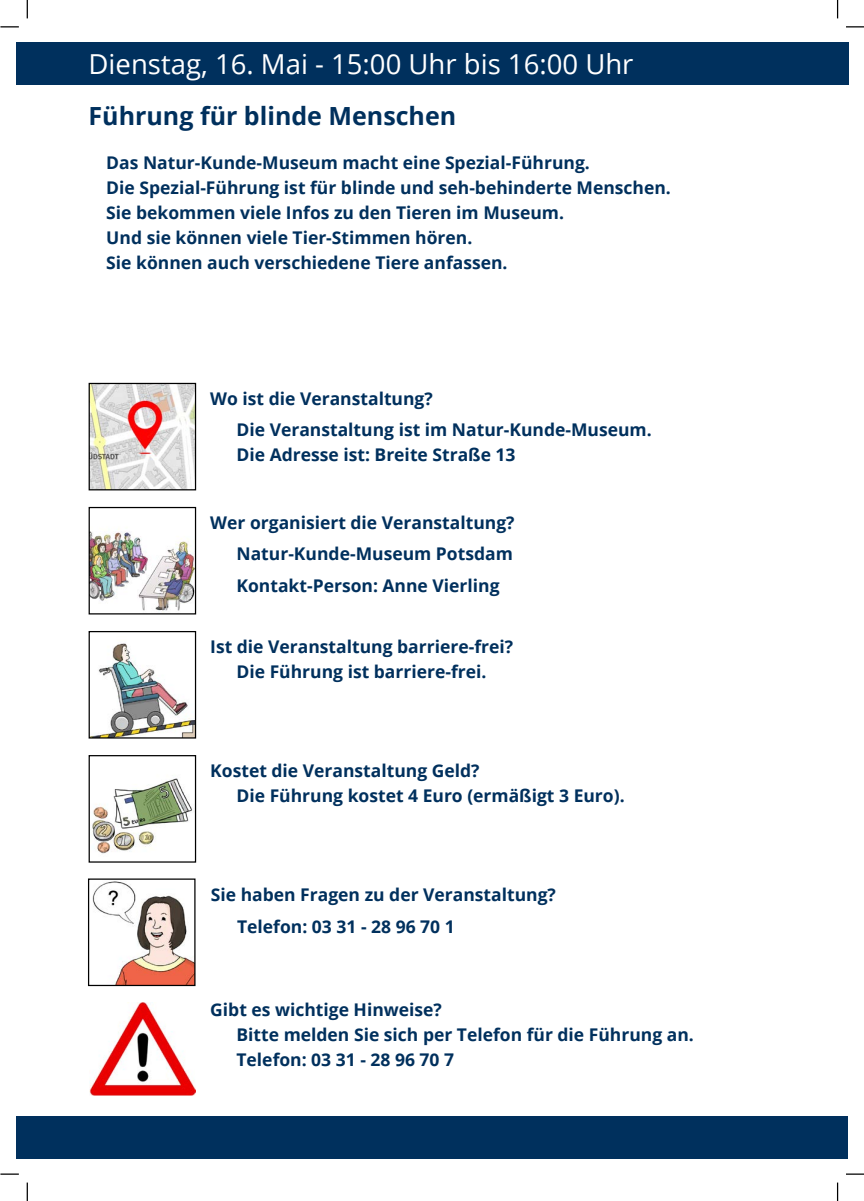
<style>
.page{position:relative;width:864px;height:1201px;background:#fff}
.page>*{position:absolute;margin:0;border:0;box-sizing:border-box;transform-origin:0 0}
.Datum_Veranstaltung_H2{font:27.5px "Open Sans";color:#fff}
.Veranstaltungen_H1{font:700 25px "Open Sans";color:#00305d}
.Fließtext_P_bold{font:700 17.5px "Open Sans";color:#00305d}
</style>
<div class="page">
<svg style="left:27px;top:0;width:1px;height:18px"></svg>
<svg style="left:0;top:26px;width:19px;height:1px"></svg>
<svg style="left:846px;top:26px;width:18px;height:1px"></svg>
<svg style="left:837px;top:0;width:1px;height:18px"></svg>
<svg style="left:837px;top:1182px;width:1px;height:18px"></svg>
<svg style="left:846px;top:1173px;width:18px;height:1px"></svg>
<svg style="left:0;top:1173px;width:19px;height:1px"></svg>
<svg style="left:27px;top:1182px;width:1px;height:18px"></svg>
<div style="left:16px;top:43px;width:833px;height:42px;background:#00305d"></div>
<div style="left:17px;top:1116px;width:831px;height:43px;background:#00305d"></div>
<img style="left:92px;top:778px;width:101px;height:76px">
<div style="left:89px;top:755px;width:107px;height:107px;border:1px solid #000"></div>
<img style="left:91px;top:385px;width:103px;height:103px">
<div style="left:89px;top:383px;width:107px;height:107px;border:1px solid #000"></div>
<img style="left:91px;top:529px;width:103px;height:82px">
<div style="left:89px;top:507px;width:107px;height:107px;border:1px solid #000"></div>
<img style="left:92px;top:643px;width:102px;height:93px">
<div style="left:89px;top:631px;width:107px;height:107px;border:1px solid #000"></div>
<img style="left:92px;top:881px;width:102px;height:103px">
<div style="left:88px;top:878px;width:108px;height:108px;border:1px solid #000"></div>
<img style="left:89px;top:1002px;width:107px;height:93px">
<h2 class="Datum_Veranstaltung_H2" style="left:89px;top:45px;width:546px">Dienstag, 16. Mai - 15:00 Uhr bis 16:00 Uhr</h2>
<h1 class="Veranstaltungen_H1" style="left:89px;top:99px;width:369px">Führung für blinde Menschen</h1>
<p class="Fließtext_P_bold" style="left:106px;top:151px;width:485px">Das Natur-Kunde-Museum macht eine Spezial-Führung.</p>
<p class="Fließtext_P_bold" style="left:106px;top:176px;width:566px">Die Spezial-Führung ist für blinde und seh-behinderte Menschen.</p>
<p class="Fließtext_P_bold" style="left:106px;top:201px;width:459px">Sie bekommen viele Infos zu den Tieren im Museum.</p>
<p class="Fließtext_P_bold" style="left:106px;top:226px;width:368px">Und sie können viele Tier-Stimmen hören.</p>
<p class="Fließtext_P_bold" style="left:106px;top:251px;width:403px">Sie können auch verschiedene Tiere anfassen.</p>
<p class="Fließtext_P_bold" style="left:210px;top:386px;width:224px">Wo ist die Veranstaltung?</p>
<p class="Fließtext_P_bold" style="left:236px;top:417px;width:417px">Die Veranstaltung ist im Natur-Kunde-Museum.</p>
<p class="Fließtext_P_bold" style="left:236px;top:442px;width:281px">Die Adresse ist: Breite Straße 13</p>
<p class="Fließtext_P_bold" style="left:210px;top:510px;width:306px">Wer organisiert die Veranstaltung?</p>
<p class="Fließtext_P_bold" style="left:236px;top:541px;width:278px">Natur-Kunde-Museum Potsdam</p>
<p class="Fließtext_P_bold" style="left:236px;top:573px;width:265px">Kontakt-Person: Anne Vierling</p>
<p class="Fließtext_P_bold" style="left:210px;top:634px;width:304px">Ist die Veranstaltung barriere-frei?</p>
<p class="Fließtext_P_bold" style="left:236px;top:659px;width:251px">Die Führung ist barriere-frei.</p>
<p class="Fließtext_P_bold" style="left:210px;top:758px;width:271px">Kostet die Veranstaltung Geld?</p>
<p class="Fließtext_P_bold" style="left:236px;top:783px;width:390px">Die Führung kostet 4 Euro (ermäßigt 3 Euro).</p>
<p class="Fließtext_P_bold" style="left:211px;top:882px;width:347px">Sie haben Fragen zu der Veranstaltung?</p>
<p class="Fließtext_P_bold" style="left:237px;top:914px;width:219px">Telefon: 03 31 - 28 96 70 1</p>
<p class="Fließtext_P_bold" style="left:210px;top:997px;width:233px">Gibt es wichtige Hinweise?</p>
<p class="Fließtext_P_bold" style="left:236px;top:1022px;width:459px">Bitte melden Sie sich per Telefon für die Führung an.</p>
<p class="Fließtext_P_bold" style="left:236px;top:1047px;width:219px">Telefon: 03 31 - 28 96 70 7</p>
</div>
